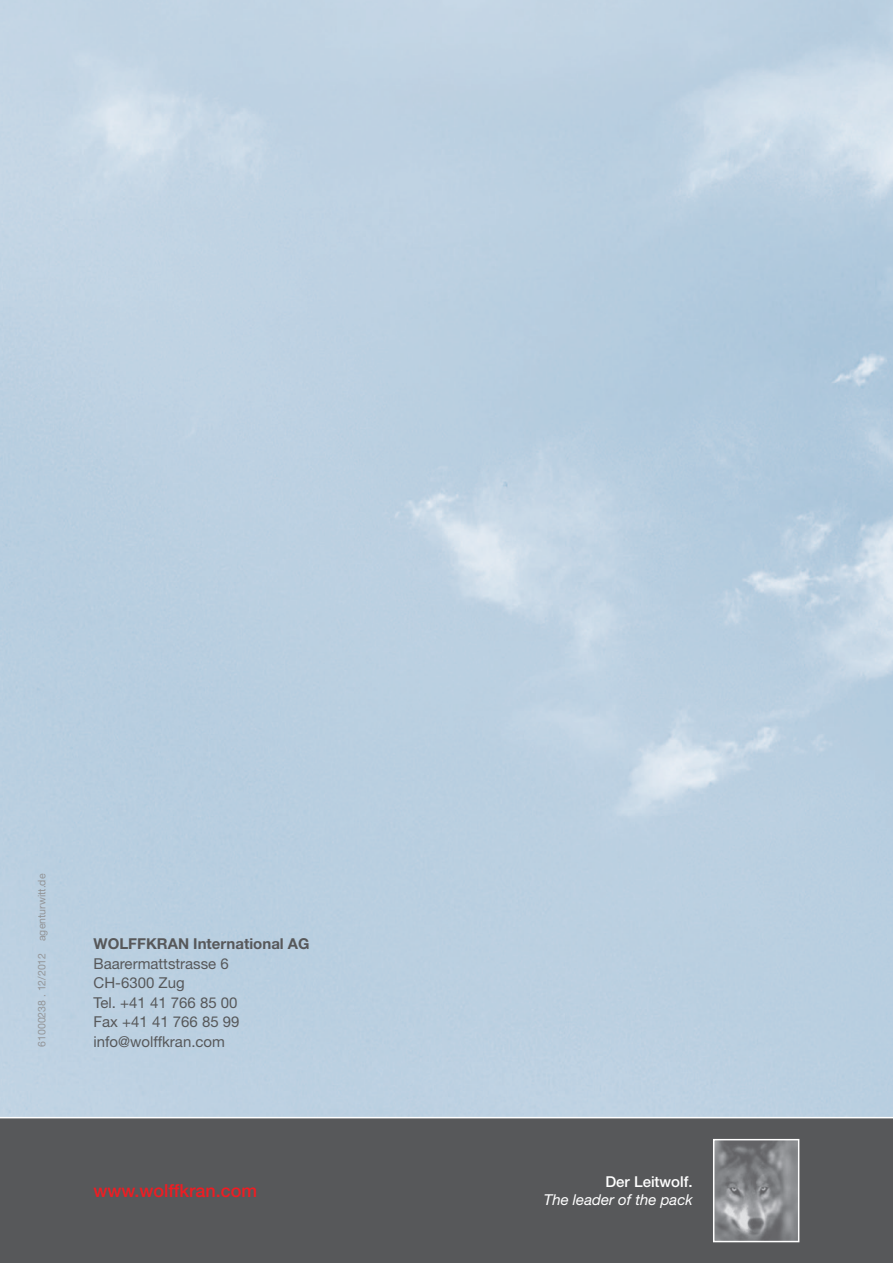
<style>
.page{position:relative;width:893px;height:1263px;background:#fff}
.page>*{position:absolute;margin:0;border:0;box-sizing:border-box;transform-origin:0 0}
.RÜCKSEITE_Webadresse{font:500 18px "Helvetica Neue";color:#ee1d23}
.t1{font:15px/19.5px "Helvetica Neue";color:#57585a}
.RÜCKSEITE_Claim{font:italic 15px "Helvetica Neue";color:#fff}
.RÜCKSEITE_Claim-2{font:500 15px "Helvetica Neue";color:#fff}
.t2{font:10.5px "Helvetica Neue";color:#939598}
.s1{font-weight:700}
</style>
<div class="page">
<div style="left:0;top:1116px;width:893px;height:147px;background:#57585a"></div>
<img style="left:716px;top:1142px;width:80px;height:97px">
<div style="left:713px;top:1139px;width:86px;height:103px;border:2px solid #fff"></div>
<p class="t2" style="left:35px;top:1047px;width:175px;rotate:-90deg">61000238 . 12/2012 agenturwitt.de</p>
<p class="t1" style="left:94px;top:934px;width:218px"><span class="s1">WOLFFKRAN International AG<br></span>Baarermattstrasse 6<br>CH-6300 Zug<br>Tel. +41 41 766 85 00<br>Fax +41 41 766 85 99</p>
<p class="t1" style="left:94px;top:1031px;width:133px">info@wolffkran.com</p>
<p class="RÜCKSEITE_Webadresse" style="left:94px;top:1180px;width:165px">www.wolffkran.com</p>
<p class="RÜCKSEITE_Claim-2" style="left:605px;top:1173px;width:89px">Der Leitwolf.</p>
<p class="RÜCKSEITE_Claim" style="left:544px;top:1191px;width:150px">The leader of the pack</p>
</div>
